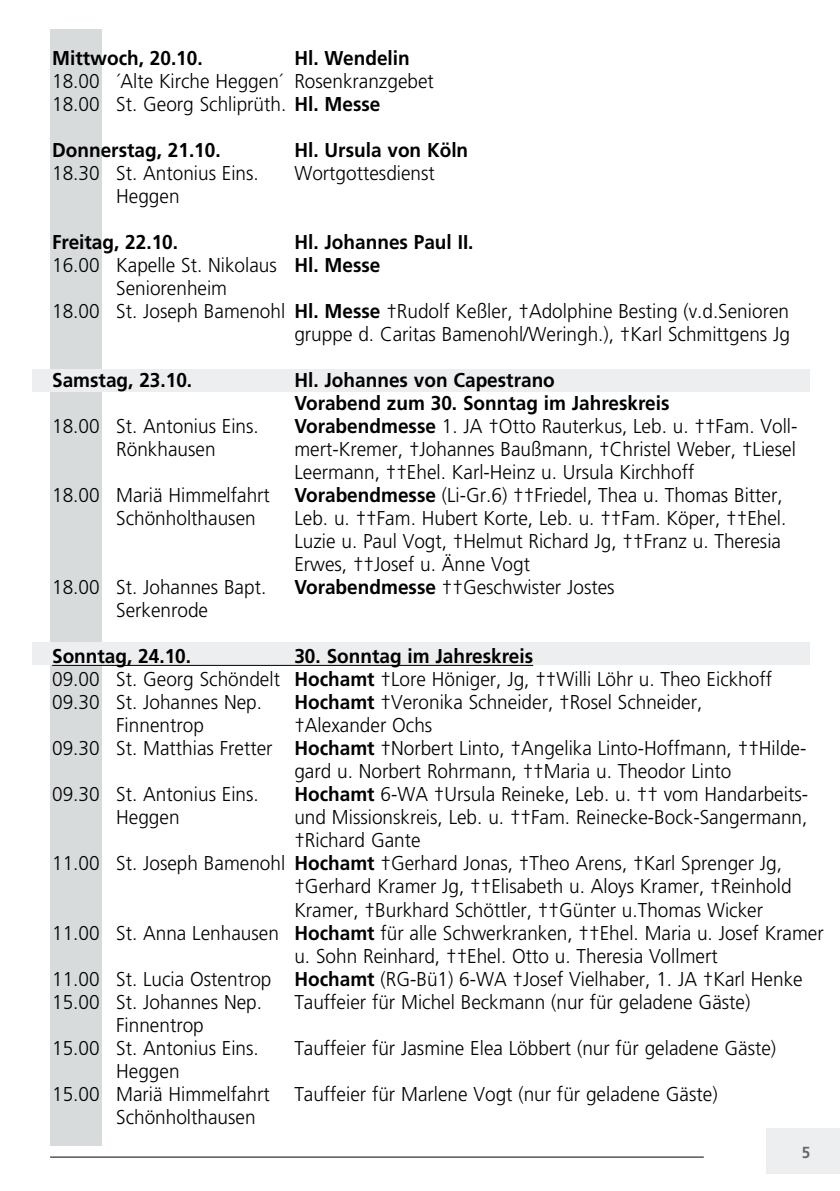
<style>
.page{position:relative;width:840px;height:1191px;background:#fff}
.page>*{position:absolute;margin:0;border:0;box-sizing:border-box;transform-origin:0 0}
.t1{font:300 20px/23px "Frutiger";color:#000;scale:.95 1}
.t2{font:700 20px/23px "Frutiger";color:#000;scale:.95 1}
.t3{font:700 16px "Frutiger";color:#68676c;scale:.95 1}
.s1{font-weight:700}
</style>
<div class="page">
<div style="left:765px;top:1128px;width:74px;height:46px;background:#edeeef"></div>
<hr style="left:50px;top:1156px;width:653px;height:1px;background:#000">
<div style="left:51px;top:29px;width:51px;height:1116px;background:#d8dbdc"></div>
<div style="left:33px;top:642px;width:776px;height:23px;background:#edeeef"></div>
<div style="left:33px;top:369px;width:776px;height:22px;background:#edeeef"></div>
<hr style="left:52px;top:665px;width:481px;height:1px;background:#000">
<p class="t2" style="left:52px;top:47px;width:160px">Mittwoch, 20.10.</p>
<p class="t2" style="left:294px;top:47px;width:123px">Hl. Wendelin</p>
<p class="t1" style="left:52px;top:70px;width:403px">18.00 ´Alte Kirche Heggen´ Rosenkranzgebet<br>18.00 St. Georg Schliprüth. <span class="s1">Hl. Messe</span></p>
<p class="t2" style="left:52px;top:139px;width:179px">Donnerstag, 21.10.</p>
<p class="t2" style="left:294px;top:139px;width:184px">Hl. Ursula von Köln</p>
<p class="t1" style="left:52px;top:162px;width:219px">18.30 St. Antonius Eins.</p>
<p class="t1" style="left:294px;top:162px;width:149px">Wortgottesdienst</p>
<p class="t1" style="left:116px;top:185px;width:68px">Heggen</p>
<p class="t2" style="left:52px;top:231px;width:134px">Freitag, 22.10.</p>
<p class="t2" style="left:294px;top:231px;width:190px">Hl. Johannes Paul II.</p>
<p class="t1" style="left:52px;top:254px;width:347px">16.00 Kapelle St. Nikolaus <span class="s1">Hl. Messe</span></p>
<p class="t1" style="left:116px;top:277px;width:118px">Seniorenheim</p>
<p class="t1" style="left:52px;top:300px;width:776px">18.00 St. Joseph Bamenohl <span class="s1">Hl. Messe</span> †Rudolf Keßler, †Adolphine Besting (v.d.Senioren</p>
<p class="t1" style="left:294px;top:323px;width:523px">gruppe d. Caritas Bamenohl/Weringh.), †Karl Schmittgens Jg</p>
<p class="t2" style="left:52px;top:369px;width:149px">Samstag, 23.10.</p>
<p class="t2" style="left:294px;top:369px;width:396px">Hl. Johannes von Capestrano<br>Vorabend zum 30. Sonntag im Jahreskreis</p>
<p class="t1" style="left:52px;top:415px;width:219px">18.00 St. Antonius Eins.</p>
<p class="t1" style="left:294px;top:415px;width:531px"><span class="s1">Vorabendmesse</span> 1. JA †Otto Rauterkus, Leb. u. ††Fam. Voll-</p>
<p class="t1" style="left:116px;top:438px;width:106px">Rönkhausen</p>
<p class="t1" style="left:294px;top:438px;width:529px">mert-Kremer, †Johannes Baußmann, †Christel Weber, †Liesel</p>
<p class="t1" style="left:294px;top:461px;width:422px">Leermann, ††Ehel. Karl-Heinz u. Ursula Kirchhoff</p>
<p class="t1" style="left:52px;top:484px;width:770px">18.00 Mariä Himmelfahrt <span class="s1">Vorabendmesse</span> (Li-Gr.6) ††Friedel, Thea u. Thomas Bitter,</p>
<p class="t1" style="left:116px;top:507px;width:148px">Schönholthausen</p>
<p class="t1" style="left:294px;top:507px;width:519px">Leb. u. ††Fam. Hubert Korte, Leb. u. ††Fam. Köper, ††Ehel.<br>Luzie u. Paul Vogt, †Helmut Richard Jg, ††Franz u. Theresia<br>Erwes, ††Josef u. Änne Vogt</p>
<p class="t1" style="left:52px;top:576px;width:227px">18.00 St. Johannes Bapt.</p>
<p class="t1" style="left:294px;top:576px;width:338px"><span class="s1">Vorabendmesse</span> ††Geschwister Jostes</p>
<p class="t1" style="left:116px;top:599px;width:98px">Serkenrode</p>
<p class="t2" style="left:52px;top:645px;width:148px">Sonntag, 24.10.</p>
<p class="t1" style="left:52px;top:645px;width:759px;text-indent:242px"><span class="s1">30. Sonntag im Jahreskreis<br></span>09.00 St. Georg Schöndelt <span class="s1">Hochamt</span> †Lore Höniger, Jg, ††Willi Löhr u. Theo Eickhoff<br>09.30 St. Johannes Nep.</p>
<p class="t1" style="left:294px;top:691px;width:430px"><span class="s1">Hochamt</span> †Veronika Schneider, †Rosel Schneider,</p>
<p class="t1" style="left:116px;top:714px;width:94px">Finnentrop</p>
<p class="t1" style="left:294px;top:714px;width:147px">†Alexander Ochs</p>
<p class="t1" style="left:52px;top:737px;width:795px">09.30 St. Matthias Fretter <span class="s1">Hochamt</span> †Norbert Linto, †Angelika Linto-Hoffmann, ††Hilde-</p>
<p class="t1" style="left:294px;top:760px;width:461px">gard u. Norbert Rohrmann, ††Maria u. Theodor Linto</p>
<p class="t1" style="left:52px;top:783px;width:219px">09.30 St. Antonius Eins.</p>
<p class="t1" style="left:294px;top:783px;width:542px"><span class="s1">Hochamt</span> 6-WA †Ursula Reineke, Leb. u. †† vom Handarbeits-</p>
<p class="t1" style="left:116px;top:806px;width:68px">Heggen</p>
<p class="t1" style="left:294px;top:806px;width:541px">und Missionskreis, Leb. u. ††Fam. Reinecke-Bock-Sangermann,</p>
<p class="t1" style="left:294px;top:829px;width:134px">†Richard Gante</p>
<p class="t1" style="left:52px;top:852px;width:769px">11.00 St. Joseph Bamenohl <span class="s1">Hochamt</span> †Gerhard Jonas, †Theo Arens, †Karl Sprenger Jg,</p>
<p class="t1" style="left:294px;top:875px;width:524px">†Gerhard Kramer Jg, ††Elisabeth u. Aloys Kramer, †Reinhold</p>
<p class="t1" style="left:294px;top:898px;width:494px">Kramer, †Burkhard Schöttler, ††Günter u.Thomas Wicker</p>
<p class="t1" style="left:52px;top:921px;width:813px">11.00 St. Anna Lenhausen <span class="s1">Hochamt</span> für alle Schwerkranken, ††Ehel. Maria u. Josef Kramer</p>
<p class="t1" style="left:294px;top:944px;width:447px">u. Sohn Reinhard, ††Ehel. Otto u. Theresia Vollmert</p>
<p class="t1" style="left:52px;top:967px;width:791px">11.00 St. Lucia Ostentrop <span class="s1">Hochamt</span> (RG-Bü1) 6-WA †Josef Vielhaber, 1. JA †Karl Henke</p>
<p class="t1" style="left:52px;top:990px;width:222px">15.00 St. Johannes Nep.</p>
<p class="t1" style="left:294px;top:990px;width:481px">Tauffeier für Michel Beckmann (nur für geladene Gäste)</p>
<p class="t1" style="left:52px;top:1013px;width:219px;text-align:center">Finnentrop<br>15.00 St. Antonius Eins.</p>
<p class="t1" style="left:294px;top:1036px;width:508px">Tauffeier für Jasmine Elea Löbbert (nur für geladene Gäste)</p>
<p class="t1" style="left:116px;top:1059px;width:68px">Heggen</p>
<p class="t1" style="left:52px;top:1082px;width:701px">15.00 Mariä Himmelfahrt Tauffeier für Marlene Vogt (nur für geladene Gäste)</p>
<p class="t1" style="left:116px;top:1105px;width:148px">Schönholthausen</p>
<p class="t3" style="left:801px;top:1143px;width:10px">5</p>
</div>
